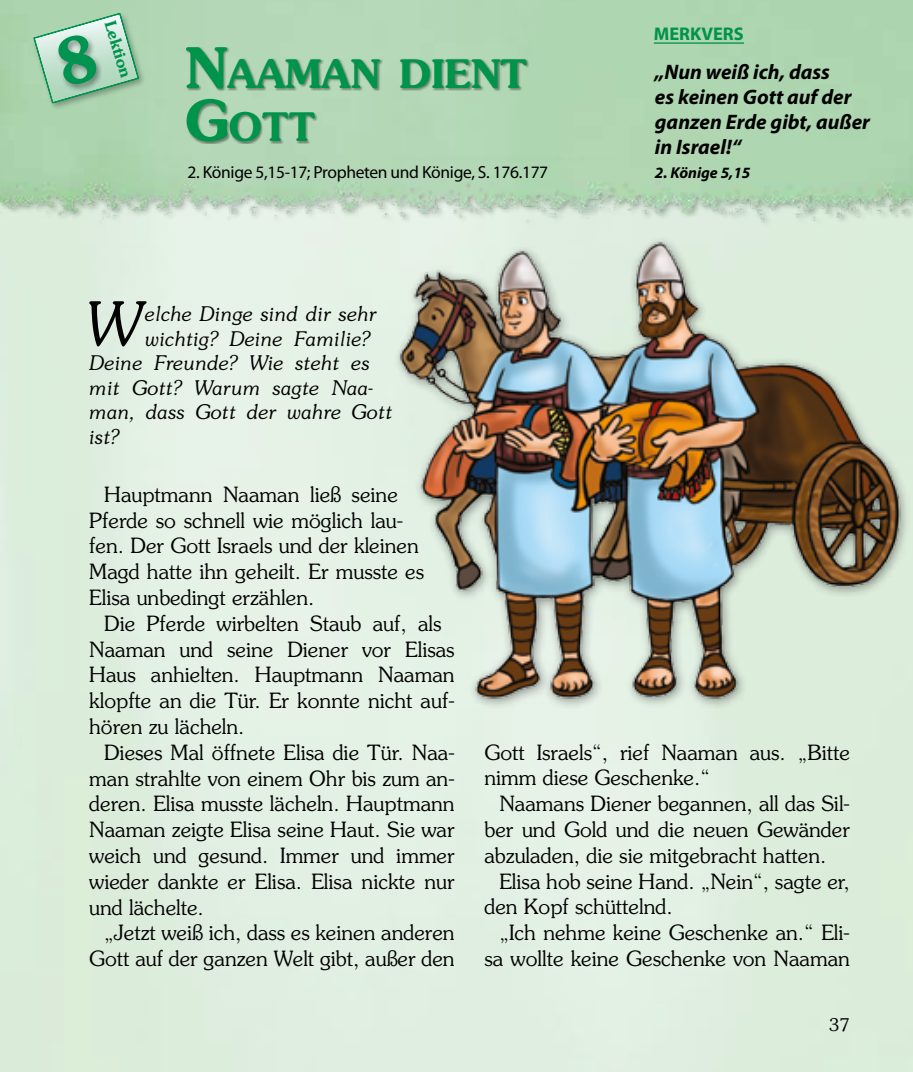
<style>
.page{position:relative;width:913px;height:1072px;background:#fff}
.page>*{position:absolute;margin:0;border:0;box-sizing:border-box;transform-origin:0 0}
.t1{font:italic 300 60.55px "Souvenir";color:#000}
.t2{font:600 39.2px/52.5px "Souvenir";color:#00934a}
.t3{font:300 21px/25.7px "Souvenir";color:#000}
.t4{font:italic 700 21px/25.2px "Myriad Pro";color:#000}
.t5{font:italic 300 20.12px "Souvenir";color:#000}
.t6{font:700 18.38px "Myriad Pro";color:#00934a}
.t7{font:17.5px "Myriad Pro";letter-spacing:-.02em;color:#000}
.t8{font:300 17.5px "Souvenir";color:#000}
.t9{font:italic 700 15.75px "Myriad Pro";color:#000}
.t10{font:600 15.75px "Souvenir";color:#009450}
.s1{font-size:56px}
</style>
<div class="page">
<img style="left:0;top:0;width:913px;height:252px">
<hr style="left:654px;top:42px;width:90px;height:2px;background:#00934a">
<div style="left:186px;top:47px;width:343px;height:97px;background:#000;opacity:.4"></div>
<div style="left:31px;top:10px;width:115px;height:100px;background:#000;opacity:.3"></div>
<div style="left:392px;top:234px;width:518px;height:474px;background:#000;opacity:.4"></div>
<img style="left:395px;top:239px;width:508px;height:462px">
<svg style="left:33px;top:13px;width:106px;height:91px;background:#a9ceb4"></svg>
<p class="t10" style="left:119px;top:19px;width:59px;rotate:73deg">Lektion</p>
<h2 class="t2" style="left:185px;top:48px;width:344px"><span class="s1">N</span>AAMAN DIENT<br><span class="s1">G</span>OTT</h2>
<p class="t6" style="left:654px;top:21px;width:91px">MERKVERS</p>
<p class="t4" style="left:655px;top:58px;width:216px">„Nun weiß ich, dass<br>es keinen Gott auf der ganzen Erde gibt, außer in Israel!“</p>
<p class="t7" style="left:188px;top:161px;width:362px">2. Könige 5,15-17; Propheten und Könige, S. 176.177</p>
<p class="t9" style="left:655px;top:163px;width:97px">2. Könige 5,15</p>
<h1 class="t1" style="left:84px;top:287px;width:61px">W</h1>
<p class="t5" style="left:145px;top:302px;width:233px">elche Dinge sind dir sehr</p>
<p class="t5" style="left:145px;top:326px;width:226px">wichtig? Deine Familie?</p>
<p class="t5" style="left:89px;top:351px;width:282px">Deine Freunde? Wie steht es</p>
<p class="t5" style="left:89px;top:375px;width:285px">mit Gott? Warum sagte Naa-</p>
<p class="t5" style="left:89px;top:400px;width:305px">man, dass Gott der wahre Gott</p>
<p class="t5" style="left:89px;top:424px;width:31px">ist?</p>
<p class="t3" style="left:89px;top:481px;width:336px;text-indent:15px">Hauptmann Naaman ließ seine<br>Pferde so schnell wie möglich lau&shy;fen. Der Gott Israels und der kleinen<br>Magd hatte ihn geheilt. Er musste es<br>Elisa unbedingt erzählen.</p>
<p class="t3" style="left:89px;top:610px;width:367px;text-indent:15px">Die Pferde wirbelten Staub auf, als<br>Naaman und seine Diener vor Elisas<br>Haus anhielten. Hauptmann Naaman klopfte an die Tür. Er konnte nicht auf&shy;hören zu lächeln.</p>
<p class="t3" style="left:89px;top:739px;width:367px;text-align:justify;text-indent:15px">Dieses Mal öffnete Elisa die Tür. Naa&shy;man strahlte von einem Ohr bis zum an&shy;deren. Elisa musste lächeln. Hauptmann Naaman zeigte Elisa seine Haut. Sie war weich und gesund. Immer und immer wieder dankte er Elisa. Elisa nickte nur und lächelte.</p>
<p class="t3" style="left:89px;top:920px;width:367px;text-align:right">„Jetzt weiß ich, dass es keinen anderen<br>Gott auf der ganzen Welt gibt, außer den</p>
<p class="t3" style="left:484px;top:739px;width:367px">Gott Israels“, rief Naaman aus. „Bitte nimm diese Geschenke.“</p>
<p class="t3" style="left:484px;top:791px;width:367px;text-align:justify;text-indent:15px">Naamans Diener begannen, all das Sil&shy;ber und Gold und die neuen Gewänder abzuladen, die sie mitgebracht hatten.</p>
<p class="t3" style="left:484px;top:868px;width:367px;text-indent:15px">Elisa hob seine Hand. „Nein“, sagte er, den Kopf schüttelnd.</p>
<p class="t3" style="left:484px;top:920px;width:367px;text-align:right">„Ich nehme keine Geschenke an.“ Eli&shy;sa wollte keine Geschenke von Naaman</p>
<p class="t8" style="left:829px;top:1014px;width:22px">37</p>
</div>
